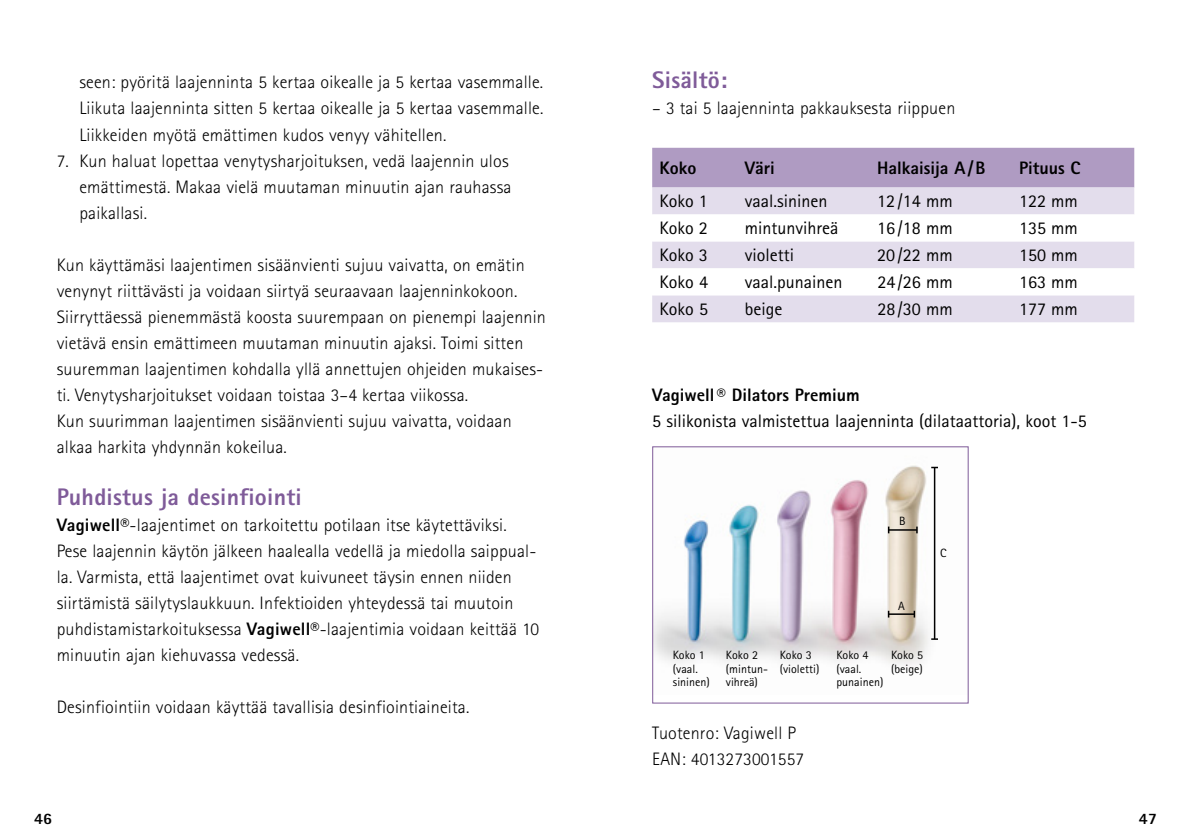
<style>
.page{position:relative;width:1191px;height:840px;background:#fff}
.page>*{position:absolute;margin:0;border:0;box-sizing:border-box;transform-origin:0 0}
.t1{font:800 24px "Rotis Sans Serif Pro";letter-spacing:.01em;color:#7f5b99}
.t2{font:300 18px/26px "Rotis Sans Serif Pro";letter-spacing:.01em;color:#000}
.t3{font:18px "Rotis Sans Serif Pro";color:#000}
.t4{font:800 18px "Rotis Sans Serif Pro";color:#000}
.t5{font:800 16px "Rotis Sans Serif Pro";color:#000}
.t6{font:12px/13px "Rotis Sans Serif Pro";color:#000}
.s1{font-weight:800}
</style>
<div class="page">
<div style="left:652px;top:148px;width:482px;height:39px;background:#af9bc2"></div>
<div style="left:652px;top:187px;width:482px;height:135px;background:#e3ddec"></div>
<svg style="left:652px;top:214px;width:482px;height:81px"></svg>
<img style="left:654px;top:465px;width:284px;height:201px">
<div style="left:652px;top:446px;width:316px;height:257px;border:1px solid #7f5b99"></div>
<svg style="left:888px;top:526px;width:29px;height:7px"></svg>
<hr style="left:934px;top:467px;width:1px;height:171px;background:#000">
<svg style="left:931px;top:466px;width:7px;height:2px"></svg>
<svg style="left:888px;top:610px;width:27px;height:7px"></svg>
<p class="t2" style="left:79px;top:70px;width:465px;text-align:justify">seen: pyöritä laajenninta 5 kertaa oikealle ja 5 kertaa vasemmalle.<br>Liikuta laajenninta sitten 5 kertaa oikealle ja 5 kertaa vasemmalle.<br>Liikkeiden myötä emättimen kudos venyy vähitellen.</p>
<p class="t2" style="left:79px;top:147px;width:434px;text-indent:-23px">7. Kun haluat lopettaa venytysharjoituksen, vedä laajennin ulos emättimestä. Makaa vielä muutaman minuutin ajan rauhassa paikallasi.</p>
<p class="t2" style="left:57px;top:251px;width:490px">Kun käyttämäsi laajentimen sisäänvienti sujuu vaivatta, on emätin venynyt riittävästi ja voidaan siirtyä seuraavaan laajenninkokoon.<br>Siirryttäessä pienemmästä koosta suurempaan on pienempi laajennin vietävä ensin emättimeen muutaman minuutin ajaksi. Toimi sitten suuremman laajentimen kohdalla yllä annettujen ohjeiden mukaises&shy;ti. Venytysharjoitukset voidaan toistaa 3–4 kertaa viikossa.<br>Kun suurimman laajentimen sisäänvienti sujuu vaivatta, voidaan alkaa harkita yhdynnän kokeilua.</p>
<h1 class="t1" style="left:57px;top:481px;width:246px">Puhdistus ja desinfiointi</h1>
<p class="t2" style="left:57px;top:512px;width:484px"><span class="s1">Vagiwell®</span>-laajentimet on tarkoitettu potilaan itse käytettäviksi.<br>Pese laajennin käytön jälkeen haalealla vedellä ja miedolla saippual&shy;la. Varmista, että laajentimet ovat kuivuneet täysin ennen niiden siirtämistä säilytyslaukkuun. Infektioiden yhteydessä tai muutoin puhdistamistarkoituksessa <span class="s1">Vagiwell®</span>-laajentimia voidaan keittää 10 minuutin ajan kiehuvassa vedessä.</p>
<p class="t2" style="left:57px;top:693px;width:414px">Desinfiointiin voidaan käyttää tavallisia desinfiointiaineita.</p>
<h1 class="t1" style="left:652px;top:65px;width:76px">Sisältö:</h1>
<p class="t2" style="left:652px;top:96px;width:305px">– 3 tai 5 laajenninta pakkauksesta riippuen</p>
<p class="t4" style="left:659px;top:156px;width:38px">Koko</p>
<p class="t4" style="left:744px;top:156px;width:31px">Väri</p>
<p class="t4" style="left:877px;top:156px;width:110px">Halkaisija A/B</p>
<p class="t4" style="left:1019px;top:156px;width:63px">Pituus C</p>
<p class="t3" style="left:659px;top:190px;width:50px">Koko 1</p>
<p class="t3" style="left:744px;top:190px;width:84px">vaal.sininen</p>
<p class="t3" style="left:877px;top:190px;width:77px">12/14 mm</p>
<p class="t3" style="left:1019px;top:190px;width:60px">122 mm</p>
<p class="t3" style="left:659px;top:217px;width:50px">Koko 2</p>
<p class="t3" style="left:745px;top:217px;width:95px">mintunvihreä</p>
<p class="t3" style="left:877px;top:217px;width:77px">16/18 mm</p>
<p class="t3" style="left:1019px;top:217px;width:60px">135 mm</p>
<p class="t3" style="left:659px;top:244px;width:50px">Koko 3</p>
<p class="t3" style="left:745px;top:244px;width:51px">violetti</p>
<p class="t3" style="left:877px;top:244px;width:77px">20/22 mm</p>
<p class="t3" style="left:1019px;top:244px;width:60px">150 mm</p>
<p class="t3" style="left:659px;top:271px;width:50px">Koko 4</p>
<p class="t3" style="left:745px;top:271px;width:99px">vaal.punainen</p>
<p class="t3" style="left:877px;top:271px;width:77px">24/26 mm</p>
<p class="t3" style="left:1019px;top:271px;width:60px">163 mm</p>
<p class="t3" style="left:659px;top:298px;width:50px">Koko 5</p>
<p class="t3" style="left:745px;top:298px;width:39px">beige</p>
<p class="t3" style="left:877px;top:298px;width:77px">28/30 mm</p>
<p class="t3" style="left:1019px;top:298px;width:60px">177 mm</p>
<p class="t4" style="left:652px;top:383px;width:209px">Vagiwell ® Dilators Premium</p>
<p class="t3" style="left:652px;top:410px;width:436px">5 silikonista valmistettua laajenninta (dilataattoria), koot 1-5</p>
<p class="t6" style="left:899px;top:514px;width:8px">B</p>
<p class="t6" style="left:898px;top:599px;width:8px">A</p>
<p class="t6" style="left:673px;top:648px;width:34px">Koko 1</p>
<p class="t6" style="left:726px;top:648px;width:34px">Koko 2</p>
<p class="t6" style="left:780px;top:648px;width:34px">Koko 3</p>
<p class="t6" style="left:836px;top:648px;width:34px">Koko 4</p>
<p class="t6" style="left:891px;top:648px;width:34px">Koko 5</p>
<p class="t6" style="left:673px;top:662px;width:38px">(vaal. sininen)</p>
<p class="t6" style="left:726px;top:662px;width:43px">(mintun&shy;vihreä)</p>
<p class="t6" style="left:780px;top:662px;width:41px">(violetti)</p>
<p class="t6" style="left:836px;top:662px;width:48px">(vaal. punainen)</p>
<p class="t6" style="left:891px;top:662px;width:33px">(beige)</p>
<p class="t2" style="left:652px;top:720px;width:154px">Tuotenro: Vagiwell P<br>EAN: 4013273001557</p>
<p class="t6" style="left:940px;top:546px;width:8px">C</p>
<p class="t5" style="left:34px;top:808px;width:20px">46</p>
<p class="t5" style="left:1138px;top:808px;width:20px">47</p>
</div>
